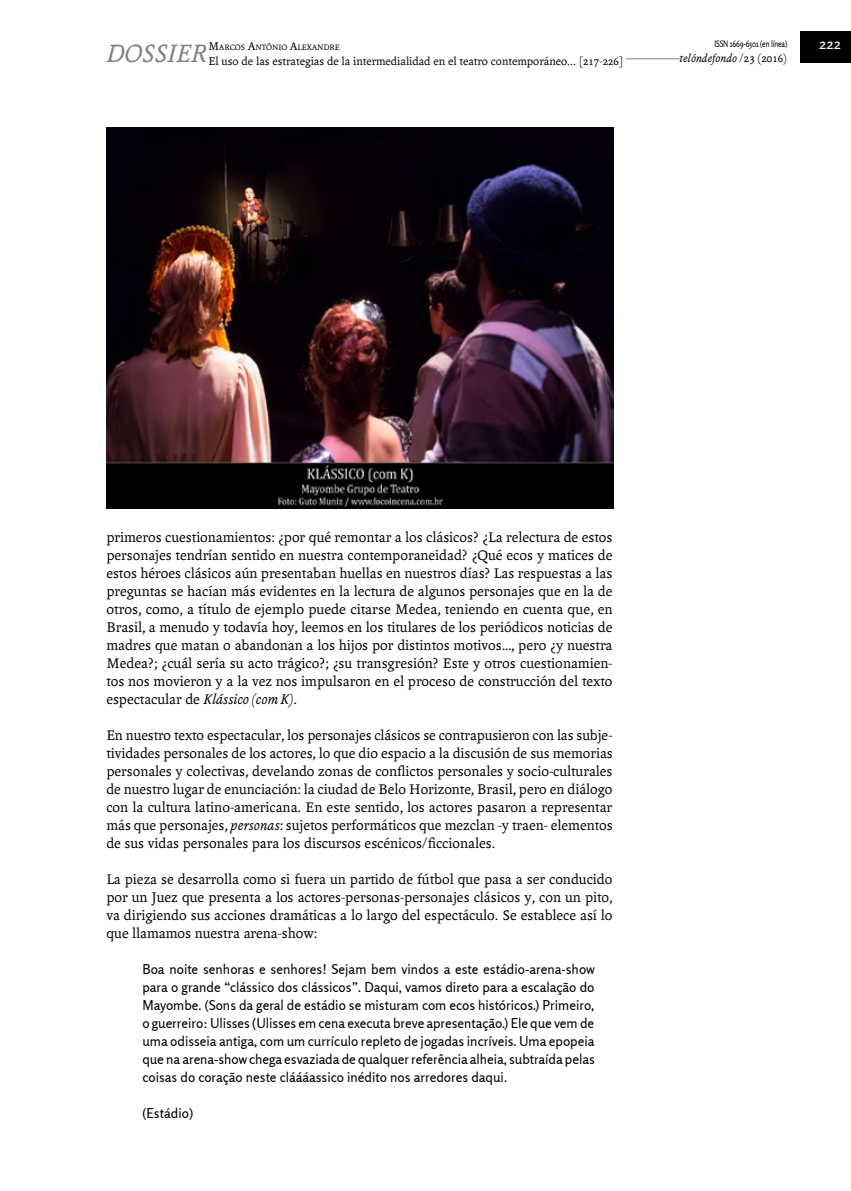
<style>
.page{position:relative;width:851px;height:1191px;background:#fff}
.page>*{position:absolute;margin:0;border:0;box-sizing:border-box;transform-origin:0 0}
.t1{font:italic 27px "Andralis ND Os F";color:#808285}
.Art____Texto_princip{font:15px/18px "Andralis ND Os F";color:#000;text-align:justify}
.t2{font:15px "Rosario";color:#fff}
.Art____Cita{font:13.5px/18px "Rosario";color:#000;text-align:justify}
.t3{font:12px "Andralis ND Os F";color:#000}
.t4{font:italic 12px "Andralis ND Os F";color:#000}
.t5{font:9px "Rosario";letter-spacing:-.02em;color:#000;scale:.8 1}
.t6{font:8.4px "Andralis ND Os F";color:#000}
.s1{font-size:12px}
.s2{font-style:normal}
.s3{font-style:italic}
</style>
<div class="page">
<hr style="left:106px;top:58px;width:598px;height:1px;background:#808285">
<div style="left:679px;top:51px;width:108px;height:15px;background:#fff"></div>
<div style="left:800px;top:32px;width:50px;height:31px;background:#000"></div>
<div style="left:106px;top:42px;width:105px;height:24px;background:#fff"></div>
<div style="left:208px;top:54px;width:417px;height:15px;background:#fff"></div>
<img style="left:106px;top:128px;width:507px;height:380px">
<h1 class="t1" style="left:106px;top:39px;width:102px">DOSSIER</h1>
<p class="t6" style="left:208px;top:43px;width:133px"><span class="s1">M</span>ARCOS <span class="s1">A</span>NTÔNIO <span class="s1">A</span>LEXANDRE</p>
<p class="t3" style="left:208px;top:54px;width:416px">El uso de las estrategias de la intermedialidad en el teatro contemporáneo... [217-226]</p>
<p class="t5" style="left:714px;top:39px;width:93px">ISSN 1669-6301 (en línea)</p>
<p class="t4" style="left:679px;top:52px;width:109px">telóndefondo <span class="s2">/23 (2016)</span></p>
<p class="t2" style="left:819px;top:35px;width:23px">222</p>
<p class="Art____Texto_princip" style="left:106px;top:528px;width:508px">primeros cuestionamientos: ¿por qué remontar a los clásicos? ¿La relectura de estos personajes tendrían sentido en nuestra contemporaneidad? ¿Qué ecos y matices de estos héroes clásicos aún presentaban huellas en nuestros días? Las respuestas a las preguntas se hacían más evidentes en la lectura de algunos personajes que en la de otros, como, a título de ejemplo puede citarse Medea, teniendo en cuenta que, en Brasil, a menudo y todavía hoy, leemos en los titulares de los periódicos noticias de madres que matan o abandonan a los hijos por distintos motivos…, pero ¿y nuestra Medea?; ¿cuál sería su acto trágico?; ¿su transgresión? Este y otros cuestionamien&shy;tos nos movieron y a la vez nos impulsaron en el proceso de construcción del texto espectacular de <span class="s3">Klássico (com K)</span>.</p>
<p class="Art____Texto_princip" style="left:106px;top:726px;width:508px">En nuestro texto espectacular, los personajes clásicos se contrapusieron con las subje&shy;tividades personales de los actores, lo que dio espacio a la discusión de sus memorias personales y colectivas, develando zonas de conflictos personales y socio-culturales de nuestro lugar de enunciación: la ciudad de Belo Horizonte, Brasil, pero en diálogo con la cultura latino-americana. En este sentido, los actores pasaron a representar más que personajes, <span class="s3">personas</span>: sujetos performáticos que mezclan -y traen- elementos de sus vidas personales para los discursos escénicos/ficcionales.</p>
<p class="Art____Texto_princip" style="left:106px;top:870px;width:507px">La pieza se desarrolla como si fuera un partido de fútbol que pasa a ser conducido por un Juez que presenta a los actores-personas-personajes clásicos y, con un pito, va dirigiendo sus acciones dramáticas a lo largo del espectáculo. Se establece así lo que llamamos nuestra arena-show:</p>
<p class="Art____Cita" style="left:142px;top:960px;width:454px">Boa noite senhoras e senhores! Sejam bem vindos a este estádio-arena-show para o grande “clássico dos clássicos”. Daqui, vamos direto para a escalação do Mayombe. (Sons da geral de estádio se misturam com ecos históricos.) Primeiro, o guerreiro: Ulisses (Ulisses em cena executa breve apresentação.) Ele que vem de uma odisseia antiga, com um currículo repleto de jogadas incríveis. Uma epopeia que na arena-show chega esvaziada de qualquer referência alheia, subtraída pelas coisas do coração neste cláááassico inédito nos arredores daqui.</p>
<p class="Art____Cita" style="left:142px;top:1104px;width:52px">(Estádio)</p>
</div>
